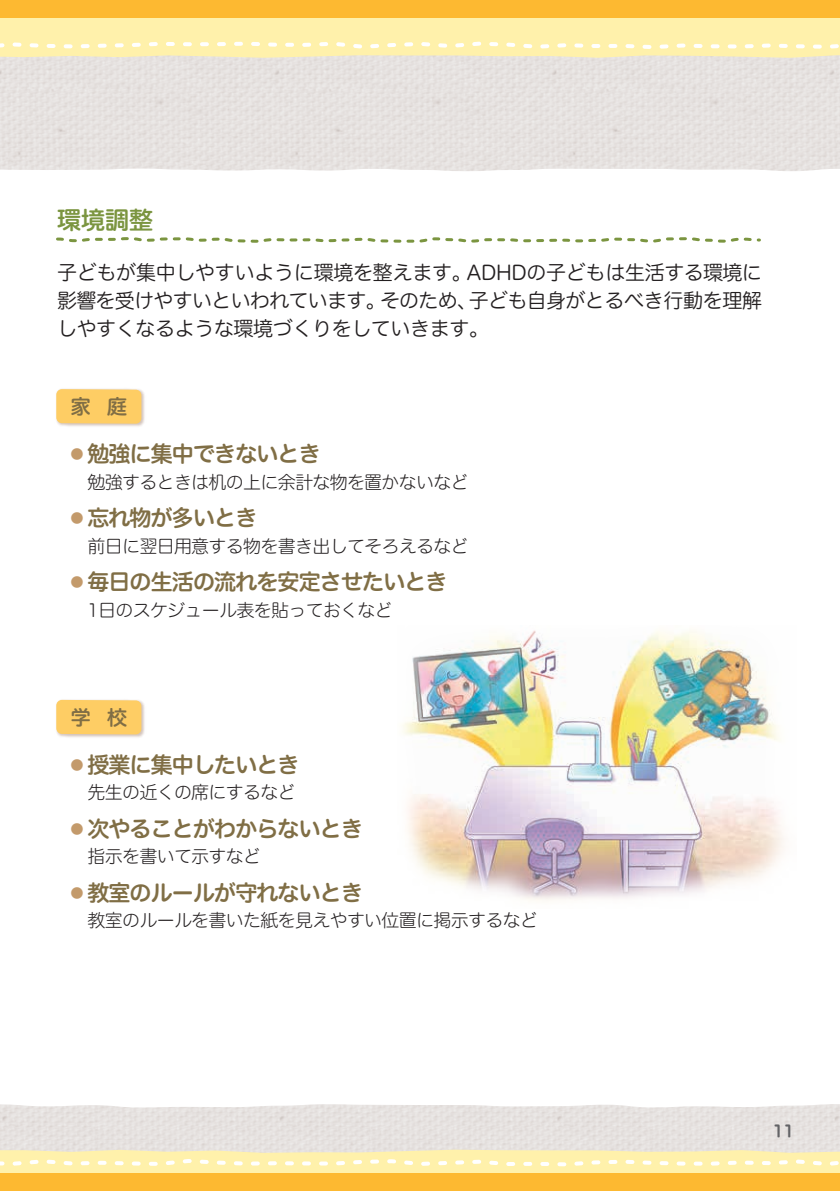
<style>
.page{position:relative;width:840px;height:1191px;background:#fff}
.page>*{position:absolute;margin:0;border:0;box-sizing:border-box;transform-origin:0 0}
.t1{font:24px "Hira Maru Std N W6";color:#7b9540}
.t2{font:22px "Hira Maru Std N W6";letter-spacing:-.04em;color:#806e45}
.t3{font:20px/28px "Hira Maru Std N W3";letter-spacing:-.02em;color:#231f20;text-align:justify}
.t4{font:20px "Hira Maru Std N W6";color:#806e45}
.t5{font:18px "Hira Maru Std N W2";letter-spacing:-.04em;color:#231f20}
.t6{font:16px "Hira Maru Std N W6";color:#636366}
</style>
<div class="page">
<svg style="left:0;top:1149px;width:839px;height:42px;background:#fcd87d"></svg>
<svg style="left:0;top:17px;width:839px;height:41px;background:#fdeea9"></svg>
<div style="left:0;top:0;width:839px;height:17px;background:#fdb931"></div>
<svg style="left:0;top:40px;width:839px;height:11px;background:#fff3b9"></svg>
<img style="left:402px;top:630px;width:383px;height:271px">
<img style="left:57px;top:388px;width:88px;height:39px">
<div style="left:56px;top:389px;width:85px;height:35px;background:#fecd64;border-radius:6px"></div>
<img style="left:56px;top:699px;width:89px;height:39px">
<div style="left:56px;top:700px;width:85px;height:34px;background:#fecd64;border-radius:6px"></div>
<svg style="left:56px;top:237px;width:705px;height:6px"></svg>
<h1 class="t1" style="left:57px;top:201px;width:98px">環境調整</h1>
<p class="t3" style="left:57px;top:258px;width:706px">子どもが集中しやすいように環境を整えます。ADHDの子どもは生活する環境に影響を受けやすいといわれています。そのため、子ども自身がとるべき行動を理解しやすくなるような環境づくりをしていきます。</p>
<p class="t4" style="left:71px;top:392px;width:57px">家　庭</p>
<p class="t2" style="left:70px;top:437px;width:252px"><sup>●</sup> 勉強に集中できないとき</p>
<p class="t5" style="left:87px;top:468px;width:382px">勉強するときは机の上に余計な物を置かないなど</p>
<p class="t2" style="left:70px;top:501px;width:188px"><sup>●</sup> 忘れ物が多いとき</p>
<p class="t5" style="left:87px;top:532px;width:382px">前日に翌日用意する物を書き出してそろえるなど</p>
<p class="t2" style="left:70px;top:565px;width:378px"><sup>●</sup> 毎日の生活の流れを安定させたいとき</p>
<p class="t5" style="left:87px;top:596px;width:307px">1日のスケジュール表を貼っておくなど</p>
<p class="t4" style="left:71px;top:702px;width:57px">学　校</p>
<p class="t2" style="left:70px;top:748px;width:230px"><sup>●</sup> 授業に集中したいとき</p>
<p class="t5" style="left:87px;top:779px;width:210px">先生の近くの席にするなど</p>
<p class="t2" style="left:70px;top:812px;width:294px"><sup>●</sup> 次やることがわからないとき</p>
<p class="t5" style="left:87px;top:843px;width:175px">指示を書いて示すなど</p>
<p class="t2" style="left:70px;top:876px;width:294px"><sup>●</sup> 教室のルールが守れないとき</p>
<p class="t5" style="left:87px;top:907px;width:451px">教室のルールを書いた紙を見えやすい位置に掲示するなど</p>
<p class="t6" style="left:772px;top:1119px;width:23px">11</p>
</div>
